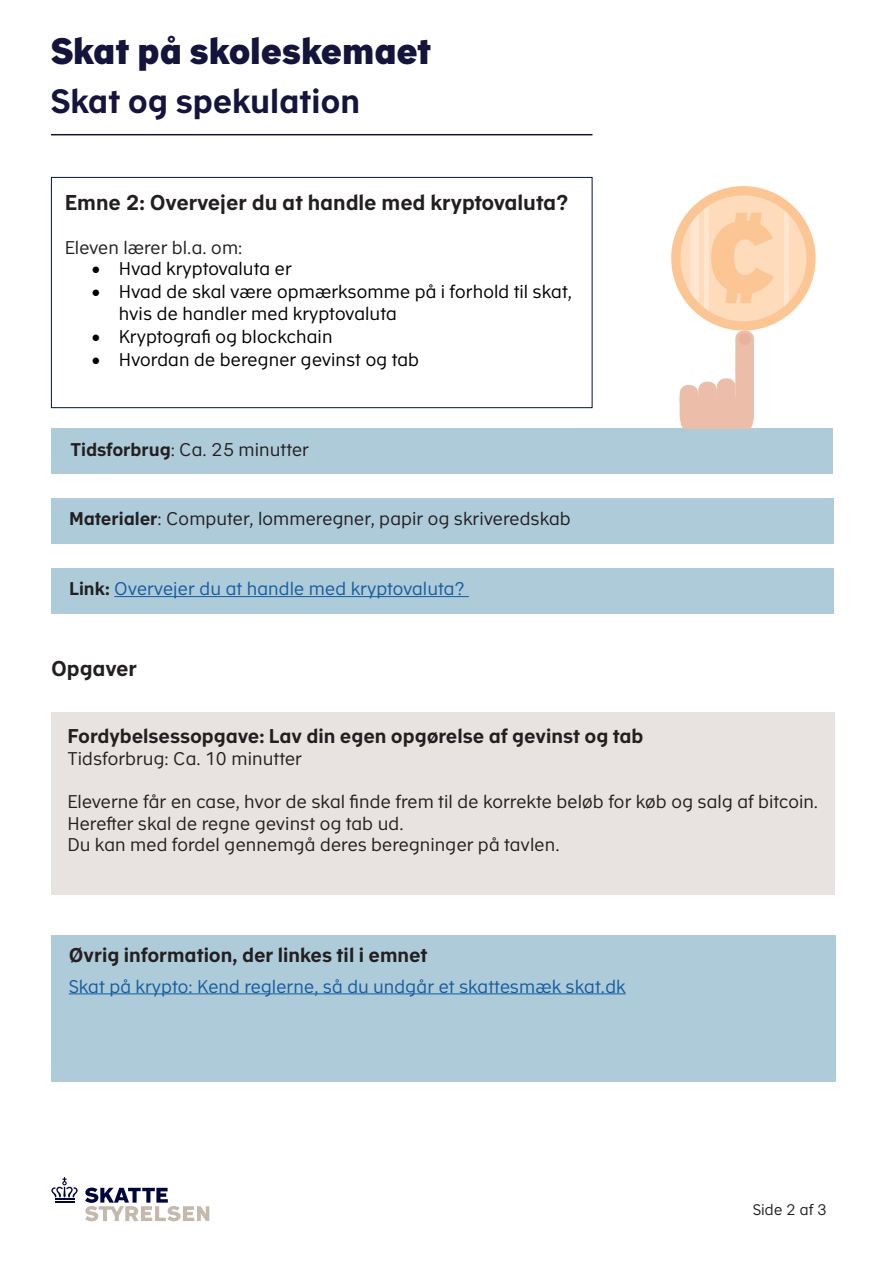
<style>
.page{position:relative;width:893px;height:1263px;background:#fff}
.page>*{position:absolute;margin:0;border:0;box-sizing:border-box;transform-origin:0 0}
.t1{font:900 36px "Academy Sans Office";letter-spacing:-.005em;color:#14143c}
.t2{font:700 33px "Academy Sans Office";letter-spacing:-.005em;color:#14143c}
.t3{font:700 21px "Academy Sans Office";letter-spacing:-.005em;color:#231f20}
.t4{font:700 19.5px "Academy Sans Office";letter-spacing:-.005em;color:#231f20}
.t5{font:18px/21.6px "Academy Sans Office";letter-spacing:-.01em;color:#231f20}
.t6{font:18px/21.6px "Academy Sans Office";letter-spacing:-.01em;color:#000}
.t7{font:18px "Academy Sans Office";letter-spacing:-.01em;color:#175d9e}
.t8{font:15px "Academy Sans Office";letter-spacing:-.005em;color:#231f20}
.s1{font-weight:700}
.s2{font-weight:700;color:#231f20}
</style>
<div class="page">
<div style="left:51px;top:177px;width:541px;height:231px;border:1px solid #00143c"></div>
<div style="left:51px;top:429px;width:782px;height:45px;background:#aecbda"></div>
<div style="left:51px;top:498px;width:782px;height:46px;background:#aecbda"></div>
<div style="left:51px;top:568px;width:782px;height:45px;background:#aecbda"></div>
<hr style="left:114px;top:596px;width:355px;height:1px;background:#175d9e">
<div style="left:51px;top:712px;width:783px;height:183px;background:#e8e2e1"></div>
<div style="left:51px;top:935px;width:785px;height:147px;background:#aecbda"></div>
<hr style="left:69px;top:993px;width:557px;height:1px;background:#175d9e">
<div style="left:671px;top:186px;width:145px;height:145px;background:#fcc694;border-radius:50%"></div>
<div style="left:680px;top:195px;width:126px;height:126px;background:#fddbbb;border-radius:50%"></div>
<svg style="left:691px;top:201px;width:8px;height:114px"></svg>
<svg style="left:704px;top:195px;width:4px;height:126px"></svg>
<svg style="left:784px;top:198px;width:4px;height:120px"></svg>
<svg style="left:711px;top:213px;width:62px;height:90px"></svg>
<div style="left:717px;top:378px;width:18px;height:31px;background:#ecbeaa;border-radius:8px"></div>
<div style="left:698px;top:382px;width:19px;height:29px;background:#ecbeaa;border-radius:8px"></div>
<div style="left:680px;top:385px;width:18px;height:24px;background:#ecbeaa;border-radius:8px"></div>
<div style="left:735px;top:331px;width:19px;height:79px;background:#ecbeaa;border-radius:8px"></div>
<div style="left:680px;top:404px;width:74px;height:25px;background:#ecbeaa"></div>
<div style="left:739px;top:333px;width:12px;height:12px;background:#e9b29a;border-radius:50%"></div>
<hr style="left:51px;top:134px;width:541px;height:1px;background:#14143c">
<svg style="left:51px;top:1177px;width:27px;height:25px"></svg>
<svg style="left:85px;top:1187px;width:124px;height:34px"></svg>
<p class="t1" style="left:51px;top:25px;width:382px">Skat på skoleskemaet</p>
<p class="t2" style="left:51px;top:77px;width:311px">Skat og spekulation</p>
<p class="t3" style="left:65px;top:187px;width:505px">Emne 2: Overvejer du at handle med kryptovaluta?</p>
<p class="t5" style="left:65px;top:235px;width:179px">Eleven lærer bl.a. om:</p>
<p class="t6" style="left:92px;top:257px;width:201px">• Hvad kryptovaluta er</p>
<p class="t6" style="left:119px;top:280px;width:455px;text-indent:-27px">• Hvad de skal være opmærksomme på i forhold til skat, hvis de handler med kryptovaluta</p>
<p class="t6" style="left:92px;top:325px;width:242px">• Kryptografi og blockchain</p>
<p class="t6" style="left:92px;top:348px;width:329px">• Hvordan de beregner gevinst og tab</p>
<p class="t5" style="left:71px;top:437px;width:240px"><span class="s1">Tidsforbrug</span>: Ca. 25 minutter</p>
<p class="t5" style="left:69px;top:507px;width:503px"><span class="s1">Materialer</span>: Computer, lommeregner, papir og skriveredskab</p>
<p class="t7" style="left:69px;top:576px;width:397px"><span class="s2">Link:</span> Overvejer du at handle med kryptovaluta?</p>
<p class="t3" style="left:51px;top:653px;width:88px">Opgaver</p>
<p class="t4" style="left:67px;top:722px;width:578px">Fordybelsessopgave: Lav din egen opgørelse af gevinst og tab</p>
<p class="t5" style="left:67px;top:746px;width:236px">Tidsforbrug: Ca. 10 minutter</p>
<p class="t5" style="left:67px;top:790px;width:752px">Eleverne får en case, hvor de skal finde frem til de korrekte beløb for køb og salg af bitcoin.<br>Herefter skal de regne gevinst og tab ud.</p>
<p class="t5" style="left:67px;top:833px;width:494px">Du kan med fordel gennemgå deres beregninger på tavlen.</p>
<p class="t4" style="left:69px;top:941px;width:360px">Øvrig information, der linkes til i emnet</p>
<p class="t7" style="left:69px;top:973px;width:558px">Skat på krypto: Kend reglerne, så du undgår et skattesmæk skat.dk</p>
<p class="t8" style="left:753px;top:1199px;width:76px">Side 2 af 3</p>
</div>
